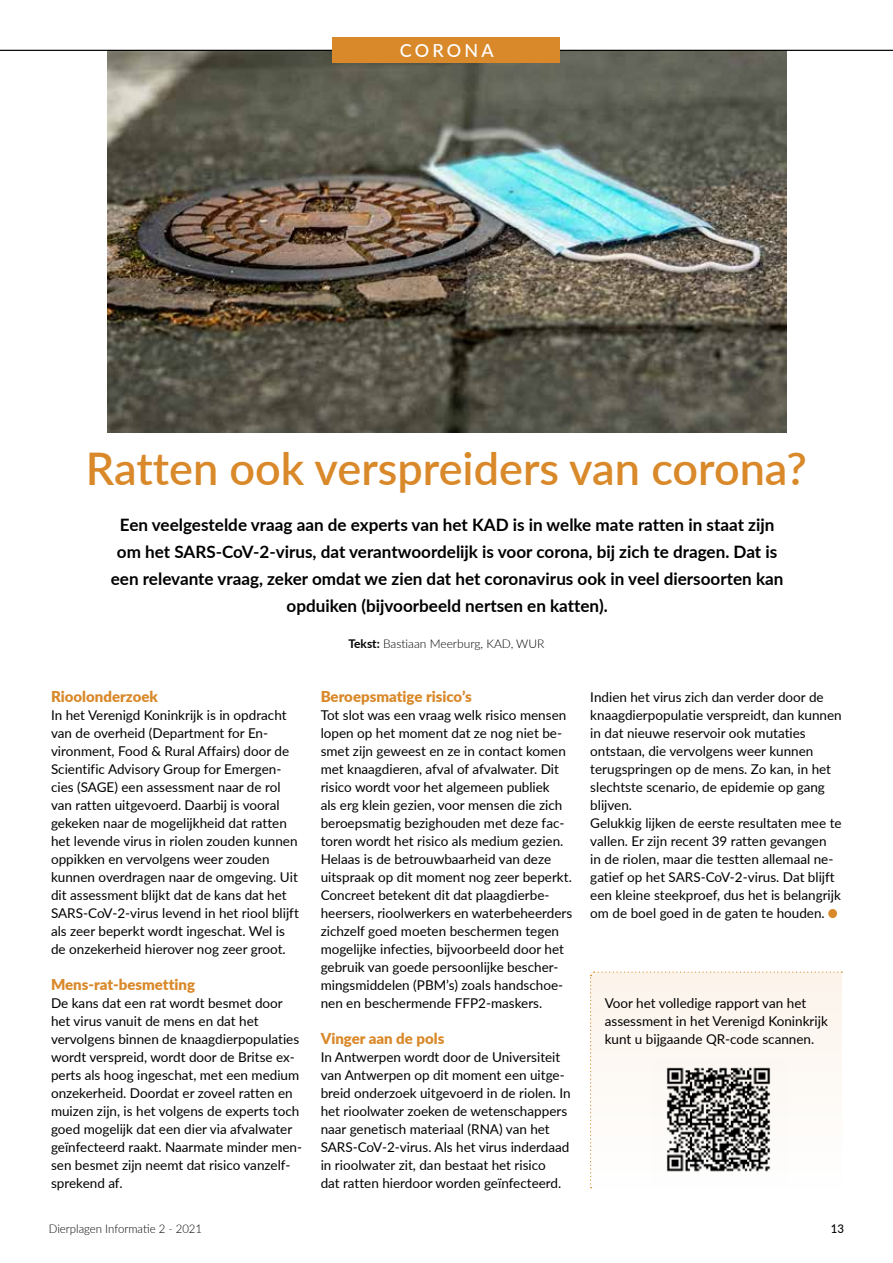
<style>
.page{position:relative;width:893px;height:1263px;background:#fff}
.page>*{position:absolute;margin:0;border:0;box-sizing:border-box;transform-origin:0 0}
.t1{font:600 45px "Lato";color:#d9892a}
.t2{font:500 18px "Lato";letter-spacing:.18em;color:#fff}
.t3{font:700 17.1px/27px "Lato";color:#000;text-align:center}
.t4{font:900 15px "Lato";color:#d9892a}
.t5{font:13.5px/18px "Lato";color:#000}
.t6{font:300 12px "Lato";color:#000}
.t7{font:300 12px "Lato";color:#000;scale:.95 1}
.t8{font:500 12px "Lato";color:#000;scale:.95 1}
.s1{font-weight:700}
</style>
<div class="page">
<img style="left:108px;top:51px;width:679px;height:381px">
<hr style="left:0;top:50px;width:893px;height:1px;background:#000">
<div style="left:828px;top:909px;width:9px;height:9px;background:#d9892a;border-radius:50%"></div>
<div style="left:333px;top:37px;width:227px;height:25px;background:#d9892a"></div>
<svg style="left:590px;top:971px;width:252px;height:217px"></svg>
<img style="left:650px;top:1058px;width:137px;height:129px">
<h2 class="t2" style="left:400px;top:37px;width:96px">CORONA</h2>
<h1 class="t1" style="left:86px;top:436px;width:722px">Ratten ook verspreiders van corona?</h1>
<p class="t3" style="left:111px;top:511px;width:674px">Een veelgestelde vraag aan de experts van het KAD is in welke mate ratten in staat zijn om het SARS-CoV-2-virus, dat verantwoordelijk is voor corona, bij zich te dragen. Dat is een relevante vraag, zeker omdat we zien dat het coronavirus ook in veel diersoorten kan opduiken (bijvoorbeeld nertsen en katten).</p>
<p class="t6" style="left:348px;top:635px;width:198px"><span class="s1">Tekst:</span> Bastiaan Meerburg, KAD, WUR</p>
<p class="t4" style="left:51px;top:685px;width:108px">Rioolonderzoek</p>
<p class="t5" style="left:51px;top:706px;width:249px">In het Verenigd Koninkrijk is in opdracht van de overheid (Department for En&shy;vironment, Food &amp; Rural Affairs) door de Scientific Advisory Group for Emergen&shy;cies (SAGE) een assessment naar de rol van ratten uitgevoerd. Daarbij is vooral gekeken naar de mogelijkheid dat ratten het levende virus in riolen zouden kunnen oppikken en vervolgens weer zouden kunnen overdragen naar de omgeving. Uit dit assessment blijkt dat de kans dat het SARS-CoV-2-virus levend in het riool blijft als zeer beperkt wordt ingeschat. Wel is de onzekerheid hierover nog zeer groot.</p>
<p class="t4" style="left:51px;top:973px;width:145px">Mens-rat-besmetting</p>
<p class="t5" style="left:51px;top:994px;width:253px">De kans dat een rat wordt besmet door het virus vanuit de mens en dat het vervolgens binnen de knaagdierpopulaties wordt verspreid, wordt door de Britse ex&shy;perts als hoog ingeschat, met een medium onzekerheid. Doordat er zoveel ratten en muizen zijn, is het volgens de experts toch goed mogelijk dat een dier via afvalwater geïnfecteerd raakt. Naarmate minder men&shy;sen besmet zijn neemt dat risico vanzelf&shy;sprekend af.</p>
<p class="t4" style="left:321px;top:685px;width:153px">Beroepsmatige risico’s</p>
<p class="t5" style="left:321px;top:706px;width:253px">Tot slot was een vraag welk risico mensen lopen op het moment dat ze nog niet be&shy;smet zijn geweest en ze in contact komen met knaagdieren, afval of afvalwater. Dit risico wordt voor het algemeen publiek<br>als erg klein gezien, voor mensen die zich beroepsmatig bezighouden met deze fac&shy;toren wordt het risico als medium gezien.<br>Helaas is de betrouwbaarheid van deze uitspraak op dit moment nog zeer beperkt.<br>Concreet betekent dit dat plaagdierbe&shy;heersers, rioolwerkers en waterbeheerders zichzelf goed moeten beschermen tegen mogelijke infecties, bijvoorbeeld door het gebruik van goede persoonlijke bescher&shy;mingsmiddelen (PBM’s) zoals handschoe&shy;nen en beschermende FFP2-maskers.</p>
<p class="t4" style="left:321px;top:1027px;width:125px">Vinger aan de pols</p>
<p class="t5" style="left:321px;top:1048px;width:252px">In Antwerpen wordt door de Universiteit van Antwerpen op dit moment een uitge&shy;breid onderzoek uitgevoerd in de riolen. In het rioolwater zoeken de wetenschappers naar genetisch materiaal (RNA) van het SARS-CoV-2-virus. Als het virus inderdaad in rioolwater zit, dan bestaat het risico<br>dat ratten hierdoor worden geïnfecteerd.</p>
<p class="t5" style="left:590px;top:687px;width:253px">Indien het virus zich dan verder door de knaagdierpopulatie verspreidt, dan kunnen in dat nieuwe reservoir ook mutaties ontstaan, die vervolgens weer kunnen terugspringen op de mens. Zo kan, in het slechtste scenario, de epidemie op gang blijven.<br>Gelukkig lijken de eerste resultaten mee te vallen. Er zijn recent 39 ratten gevangen<br>in de riolen, maar die testten allemaal ne&shy;gatief op het SARS-CoV-2-virus. Dat blijft een kleine steekproef, dus het is belangrijk om de boel goed in de gaten te houden.</p>
<p class="t5" style="left:605px;top:994px;width:225px">Voor het volledige rapport van het assessment in het Verenigd Koninkrijk kunt u bijgaande QR-code scannen.</p>
<p class="t7" style="left:49px;top:1220px;width:163px">Dierplagen Informatie 2 - 2021</p>
<p class="t8" style="left:831px;top:1220px;width:15px">13</p>
</div>
